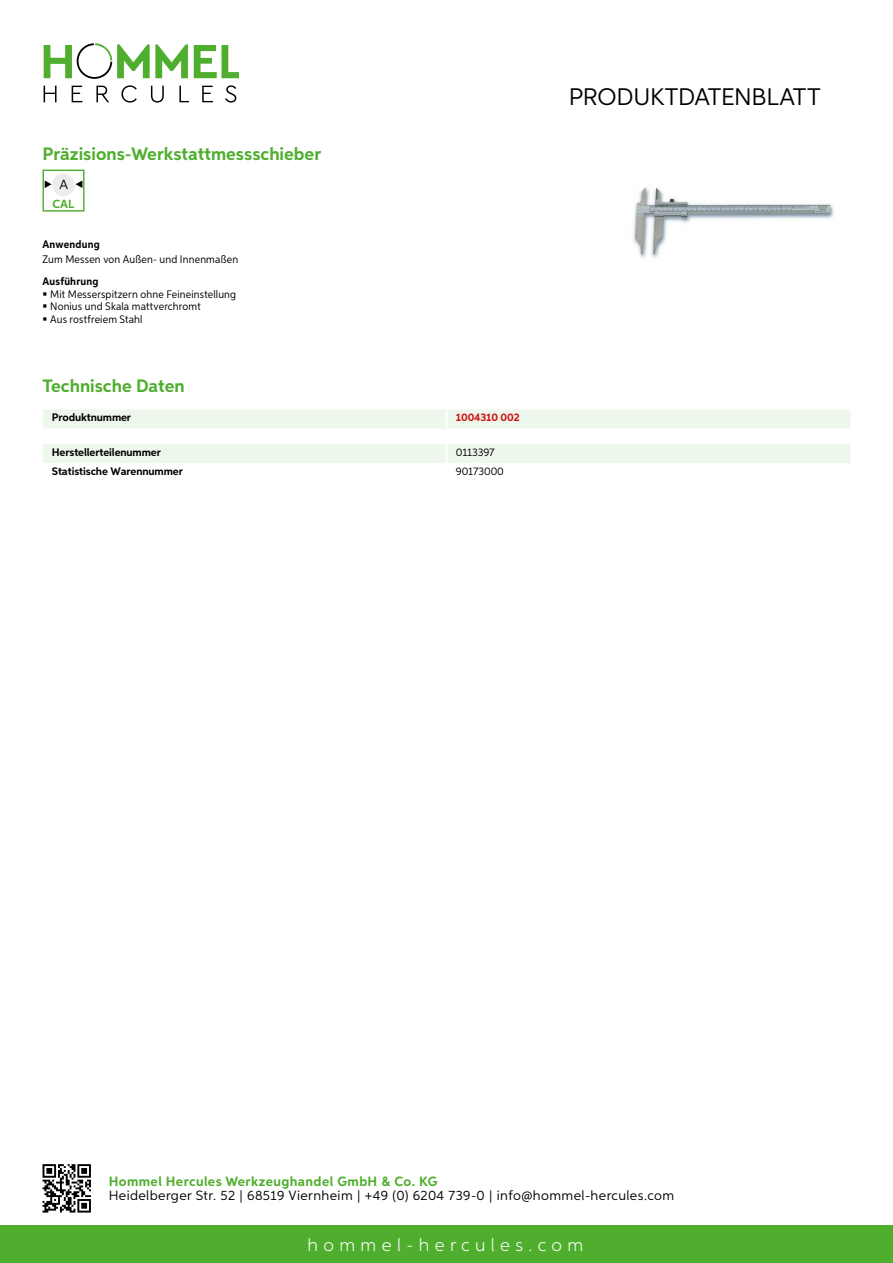
<style>
.page{position:relative;width:893px;height:1263px;background:#fff}
.page>*{position:absolute;margin:0;border:0;box-sizing:border-box;transform-origin:0 0}
.t1{font:24px "Aspira";letter-spacing:-.01em;color:#000}
.t2{font:700 18px "Aspira";color:#50ae2f}
.t3{font:300 18px "Aspira";letter-spacing:.3em;color:#fff}
.t4{font:13.5px "Aspira";letter-spacing:.03em;color:#000}
.t5{font:700 13.5px "Aspira";letter-spacing:.03em;color:#50ae2f}
.t6{font:13.35px "Aspira";color:#000}
.t7{font:700 11.85px "Aspira";color:#50ae2f}
.t8{font:10.95px/12.8px "Aspira Nar";letter-spacing:.015em;color:#000}
.t9{font:700 10.95px "Aspira";letter-spacing:-.01em;color:#000}
.t10{font:700 10.95px "Aspira Nar";letter-spacing:.02em;color:#000}
.t11{font:10.95px "Aspira";letter-spacing:-.01em;color:#000}
.t12{font:700 10.95px "Aspira";letter-spacing:-.01em;color:#cd1013}
</style>
<div class="page">
<div style="left:0;top:1226px;width:893px;height:37px;background:#50ae2f"></div>
<svg style="left:43px;top:1164px;width:48px;height:48px"></svg>
<svg style="left:194px;top:45px;width:45px;height:33px"></svg>
<svg style="left:44px;top:43px;width:144px;height:36px"></svg>
<svg style="left:44px;top:86px;width:13px;height:16px"></svg>
<svg style="left:72px;top:86px;width:10px;height:16px"></svg>
<svg style="left:96px;top:86px;width:13px;height:16px"></svg>
<svg style="left:121px;top:85px;width:16px;height:18px"></svg>
<svg style="left:151px;top:86px;width:13px;height:17px"></svg>
<svg style="left:179px;top:86px;width:10px;height:16px"></svg>
<svg style="left:202px;top:86px;width:11px;height:16px"></svg>
<svg style="left:225px;top:85px;width:11px;height:18px"></svg>
<div style="left:43px;top:409px;width:807px;height:20px;background:#eef7eb"></div>
<hr style="left:445px;top:409px;width:3px;height:20px;background:#fff">
<div style="left:43px;top:444px;width:807px;height:19px;background:#eef7eb"></div>
<div style="left:43px;top:170px;width:42px;height:42px;border:1px solid #50ae2f"></div>
<div style="left:52px;top:173px;width:23px;height:23px;background:#ececec;border-radius:50%"></div>
<svg style="left:76px;top:180px;width:6px;height:8px"></svg>
<svg style="left:45px;top:180px;width:7px;height:8px"></svg>
<img style="left:633px;top:187px;width:201px;height:71px">
<h2 class="t2" style="left:43px;top:142px;width:280px">Präzisions-Werkstattmessschieber</h2>
<p class="t6" style="left:59px;top:176px;width:10px">a</p>
<p class="t7" style="left:53px;top:196px;width:23px">CAL</p>
<p class="t10" style="left:43px;top:237px;width:59px">Anwendung</p>
<p class="t8" style="left:43px;top:252px;width:197px">Zum Messen von Außen- und Innenmaßen</p>
<p class="t10" style="left:43px;top:274px;width:58px">Ausführung</p>
<p class="t8" style="left:50px;top:287px;width:187px">Mit Messerspitzern ohne Feineinstellung<br>Nonius und Skala mattverchromt<br>Aus rostfreiem Stahl</p>
<h2 class="t2" style="left:43px;top:375px;width:144px">Technische Daten</h2>
<p class="t9" style="left:52px;top:411px;width:81px">Produktnummer</p>
<p class="t12" style="left:456px;top:411px;width:65px">1004310 002</p>
<p class="t9" style="left:52px;top:445px;width:111px">Herstellerteilenummer</p>
<p class="t11" style="left:456px;top:445px;width:40px">0113397</p>
<p class="t9" style="left:52px;top:464px;width:132px">Statistische Warennummer</p>
<p class="t11" style="left:456px;top:465px;width:50px">90173000</p>
<h1 class="t1" style="left:569px;top:82px;width:253px">Produktdatenblatt</h1>
<p class="t5" style="left:109px;top:1172px;width:330px">Hommel Hercules Werkzeughandel GmbH &amp; Co. KG</p>
<p class="t4" style="left:109px;top:1187px;width:567px">Heidelberger Str. 52 | 68519 Viernheim | +49 (0) 6204 739-0 | info@hommel-hercules.com</p>
<h2 class="t3" style="left:307px;top:1234px;width:277px">hommel-hercules.com</h2>
</div>
